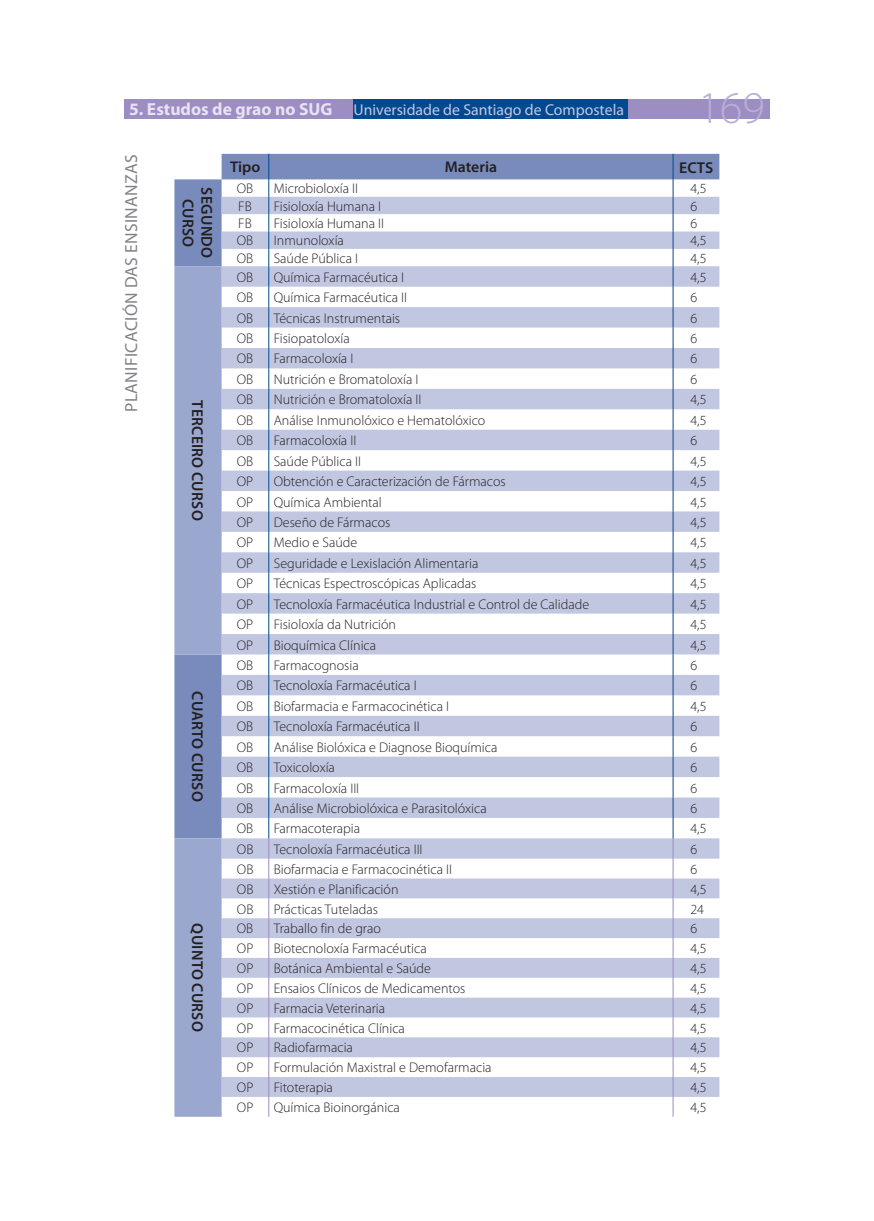
<style>
.page{position:relative;width:874px;height:1221px;background:#fff}
.page>*{position:absolute;margin:0;border:0;box-sizing:border-box;transform-origin:0 0}
.t1{font:300 45.5px "Myriad Pro";color:#b9afd5}
.t2{font:17.5px "Myriad Pro";color:#808285}
.t3{font:15.75px "Myriad Pro";color:#c1c7e1}
.t4{font:600 15.75px/18.9px "Myriad Pro";color:#231f20;text-align:center}
.t5{font:600 15.58px "Myriad Pro";color:#231f20}
.t6{font:300 14px "Myriad Pro";color:#231f20}
.s1{font-weight:700;font-size:17.5px;color:#e7e3f1}
</style>
<div class="page">
<div style="left:124px;top:99px;width:645px;height:20px;background:#9c8dc3"></div>
<div style="left:353px;top:99px;width:274px;height:20px;background:#014990"></div>
<svg style="left:174px;top:154px;width:545px;height:112px;fill:#788bbc"></svg>
<svg style="left:221px;top:197px;width:498px;height:899px"></svg>
<svg style="left:174px;top:266px;width:47px;height:850px;background:#93a1ca"></svg>
<svg style="left:268px;top:154px;width:1px;height:962px"></svg>
<svg style="left:672px;top:154px;width:1px;height:962px"></svg>
<p class="t3" style="left:129px;top:100px;width:496px"><span class="s1">5. Estudos de grao no SUG</span> Universidade de Santiago de Compostela</p>
<p class="t1" style="left:697px;top:81px;width:68px">169</p>
<p class="t2" style="left:120px;top:412px;width:257px;rotate:-90deg">planificación das ensinanzas</p>
<p class="t5" style="left:230px;top:157px;width:32px">Tipo</p>
<p class="t5" style="left:444px;top:157px;width:54px">Materia</p>
<p class="t4" style="left:679px;top:157px;width:36px">ECTS</p>
<p class="t4" style="left:217px;top:187px;width:71px;rotate:90deg">segundo curso</p>
<p class="t6" style="left:237px;top:180px;width:18px">OB</p>
<p class="t6" style="left:273px;top:180px;width:86px">Microbioloxía II</p>
<p class="t6" style="left:690px;top:180px;width:18px">4,5</p>
<p class="t6" style="left:238px;top:198px;width:15px">FB</p>
<p class="t6" style="left:273px;top:198px;width:109px">Fisioloxía Humana I</p>
<p class="t6" style="left:690px;top:198px;width:8px">6</p>
<p class="t6" style="left:238px;top:215px;width:15px">FB</p>
<p class="t6" style="left:273px;top:215px;width:112px">Fisioloxía Humana II</p>
<p class="t6" style="left:690px;top:215px;width:8px">6</p>
<p class="t6" style="left:237px;top:232px;width:18px">OB</p>
<p class="t6" style="left:273px;top:232px;width:72px">Inmunoloxía</p>
<p class="t6" style="left:690px;top:232px;width:18px">4,5</p>
<p class="t6" style="left:237px;top:250px;width:18px">OB</p>
<p class="t6" style="left:273px;top:250px;width:86px">Saúde Pública I</p>
<p class="t6" style="left:690px;top:250px;width:18px">4,5</p>
<p class="t6" style="left:237px;top:268px;width:18px">OB</p>
<p class="t6" style="left:273px;top:268px;width:132px">Química Farmacéutica I</p>
<p class="t6" style="left:690px;top:268px;width:18px">4,5</p>
<p class="t6" style="left:237px;top:289px;width:18px">OB</p>
<p class="t6" style="left:273px;top:289px;width:135px">Química Farmacéutica II</p>
<p class="t6" style="left:690px;top:289px;width:8px">6</p>
<p class="t6" style="left:237px;top:309px;width:18px">OB</p>
<p class="t6" style="left:273px;top:309px;width:128px">Técnicas Instrumentais</p>
<p class="t6" style="left:690px;top:309px;width:8px">6</p>
<p class="t6" style="left:237px;top:330px;width:18px">OB</p>
<p class="t6" style="left:273px;top:330px;width:77px">Fisiopatoloxía</p>
<p class="t6" style="left:690px;top:330px;width:8px">6</p>
<p class="t6" style="left:237px;top:350px;width:18px">OB</p>
<p class="t6" style="left:273px;top:350px;width:81px">Farmacoloxía I</p>
<p class="t6" style="left:690px;top:350px;width:8px">6</p>
<p class="t6" style="left:237px;top:371px;width:18px">OB</p>
<p class="t6" style="left:273px;top:371px;width:146px">N utrición e Bromatoloxía I</p>
<p class="t6" style="left:690px;top:371px;width:8px">6</p>
<p class="t6" style="left:237px;top:391px;width:18px">OB</p>
<p class="t6" style="left:273px;top:391px;width:149px">N utrición e Bromatoloxía II</p>
<p class="t6" style="left:690px;top:391px;width:18px">4,5</p>
<p class="t6" style="left:237px;top:411px;width:18px">OB</p>
<p class="t6" style="left:273px;top:411px;width:213px">Análise Inmunolóxico e Hematolóxico</p>
<p class="t6" style="left:690px;top:411px;width:18px">4,5</p>
<p class="t6" style="left:237px;top:432px;width:18px">OB</p>
<p class="t6" style="left:273px;top:432px;width:84px">Farmacoloxía II</p>
<p class="t6" style="left:690px;top:432px;width:8px">6</p>
<p class="t6" style="left:237px;top:452px;width:18px">OB</p>
<p class="t6" style="left:273px;top:452px;width:89px">Saúde Pública II</p>
<p class="t6" style="left:690px;top:452px;width:18px">4,5</p>
<p class="t6" style="left:237px;top:473px;width:18px">OP</p>
<p class="t6" style="left:273px;top:473px;width:233px">Obtención e Caracterización de Fármacos</p>
<p class="t6" style="left:690px;top:473px;width:18px">4,5</p>
<p class="t6" style="left:237px;top:493px;width:18px">OP</p>
<p class="t6" style="left:273px;top:493px;width:110px">Química Ambiental</p>
<p class="t6" style="left:690px;top:493px;width:18px">4,5</p>
<p class="t6" style="left:237px;top:514px;width:18px">OP</p>
<p class="t6" style="left:273px;top:514px;width:118px">Deseño de Fármacos</p>
<p class="t6" style="left:690px;top:514px;width:18px">4,5</p>
<p class="t6" style="left:237px;top:534px;width:18px">OP</p>
<p class="t6" style="left:273px;top:534px;width:85px">Medio e Saúde</p>
<p class="t6" style="left:690px;top:534px;width:18px">4,5</p>
<p class="t6" style="left:237px;top:554px;width:18px">OP</p>
<p class="t6" style="left:273px;top:554px;width:206px">Seguridade e Lexislación Alimentaria</p>
<p class="t6" style="left:690px;top:554px;width:18px">4,5</p>
<p class="t6" style="left:237px;top:575px;width:18px">OP</p>
<p class="t6" style="left:273px;top:575px;width:204px">Técnicas Espectroscópicas Aplicadas</p>
<p class="t6" style="left:690px;top:575px;width:18px">4,5</p>
<p class="t6" style="left:237px;top:595px;width:18px">OP</p>
<p class="t6" style="left:273px;top:595px;width:317px">Tecnoloxía Farmacéutica Industrial e Control de Calidade</p>
<p class="t6" style="left:690px;top:595px;width:18px">4,5</p>
<p class="t6" style="left:237px;top:616px;width:18px">OP</p>
<p class="t6" style="left:273px;top:616px;width:124px">Fisioloxía da N utrición</p>
<p class="t6" style="left:690px;top:616px;width:18px">4,5</p>
<p class="t6" style="left:237px;top:636px;width:18px">OP</p>
<p class="t6" style="left:273px;top:636px;width:104px">Bioquímica Clínica</p>
<p class="t6" style="left:690px;top:636px;width:18px">4,5</p>
<p class="t4" style="left:207px;top:400px;width:121px;rotate:90deg">terceiro curso</p>
<p class="t4" style="left:207px;top:691px;width:111px;rotate:90deg">cuarto curso</p>
<p class="t4" style="left:207px;top:923px;width:109px;rotate:90deg">quinto curso</p>
<p class="t6" style="left:237px;top:656px;width:18px">OB</p>
<p class="t6" style="left:273px;top:656px;width:86px">Farmacognosia</p>
<p class="t6" style="left:690px;top:656px;width:8px">6</p>
<p class="t6" style="left:237px;top:677px;width:18px">OB</p>
<p class="t6" style="left:273px;top:677px;width:144px">Tecnoloxía Farmacéutica I</p>
<p class="t6" style="left:690px;top:677px;width:8px">6</p>
<p class="t6" style="left:237px;top:697px;width:18px">OB</p>
<p class="t6" style="left:273px;top:697px;width:177px">Biofarmacia e Farmacocinética I</p>
<p class="t6" style="left:690px;top:697px;width:18px">4,5</p>
<p class="t6" style="left:237px;top:718px;width:18px">OB</p>
<p class="t6" style="left:273px;top:718px;width:147px">Tecnoloxía Farmacéutica II</p>
<p class="t6" style="left:690px;top:718px;width:8px">6</p>
<p class="t6" style="left:237px;top:738px;width:18px">OB</p>
<p class="t6" style="left:273px;top:738px;width:225px">Análise Biolóxica e Diagnose Bioquímica</p>
<p class="t6" style="left:690px;top:738px;width:8px">6</p>
<p class="t6" style="left:237px;top:759px;width:18px">OB</p>
<p class="t6" style="left:273px;top:759px;width:63px">Toxicoloxía</p>
<p class="t6" style="left:690px;top:759px;width:8px">6</p>
<p class="t6" style="left:237px;top:779px;width:18px">OB</p>
<p class="t6" style="left:273px;top:779px;width:87px">Farmacoloxía III</p>
<p class="t6" style="left:690px;top:779px;width:8px">6</p>
<p class="t6" style="left:237px;top:799px;width:18px">OB</p>
<p class="t6" style="left:273px;top:799px;width:214px">Análise Microbiolóxica e Parasitolóxica</p>
<p class="t6" style="left:690px;top:799px;width:8px">6</p>
<p class="t6" style="left:237px;top:820px;width:18px">OB</p>
<p class="t6" style="left:273px;top:820px;width:88px">Farmacoterapia</p>
<p class="t6" style="left:690px;top:820px;width:18px">4,5</p>
<p class="t6" style="left:237px;top:840px;width:18px">OB</p>
<p class="t6" style="left:273px;top:840px;width:150px">Tecnoloxía Farmacéutica III</p>
<p class="t6" style="left:690px;top:840px;width:8px">6</p>
<p class="t6" style="left:237px;top:860px;width:18px">OB</p>
<p class="t6" style="left:273px;top:860px;width:180px">Biofarmacia e Farmacocinética II</p>
<p class="t6" style="left:690px;top:860px;width:8px">6</p>
<p class="t6" style="left:237px;top:880px;width:18px">OB</p>
<p class="t6" style="left:273px;top:880px;width:126px">Xestión e Planificación</p>
<p class="t6" style="left:690px;top:880px;width:18px">4,5</p>
<p class="t6" style="left:237px;top:900px;width:18px">OB</p>
<p class="t6" style="left:273px;top:900px;width:106px">Prácticas Tuteladas</p>
<p class="t6" style="left:690px;top:900px;width:15px">24</p>
<p class="t6" style="left:237px;top:920px;width:18px">OB</p>
<p class="t6" style="left:273px;top:920px;width:109px">Traballo fin de grao</p>
<p class="t6" style="left:690px;top:920px;width:8px">6</p>
<p class="t6" style="left:237px;top:940px;width:18px">OP</p>
<p class="t6" style="left:273px;top:940px;width:154px">Biotecnoloxía Farmacéutica</p>
<p class="t6" style="left:690px;top:940px;width:18px">4,5</p>
<p class="t6" style="left:237px;top:959px;width:18px">OP</p>
<p class="t6" style="left:273px;top:959px;width:159px">Botánica Ambiental e Saúde</p>
<p class="t6" style="left:690px;top:959px;width:18px">4,5</p>
<p class="t6" style="left:237px;top:979px;width:18px">OP</p>
<p class="t6" style="left:273px;top:979px;width:193px">Ensaios Clínicos de Medicamentos</p>
<p class="t6" style="left:690px;top:979px;width:18px">4,5</p>
<p class="t6" style="left:237px;top:999px;width:18px">OP</p>
<p class="t6" style="left:273px;top:999px;width:113px">Farmacia Veterinaria</p>
<p class="t6" style="left:690px;top:999px;width:18px">4,5</p>
<p class="t6" style="left:237px;top:1019px;width:18px">OP</p>
<p class="t6" style="left:273px;top:1019px;width:133px">Farmacocinética Clínica</p>
<p class="t6" style="left:690px;top:1019px;width:18px">4,5</p>
<p class="t6" style="left:237px;top:1039px;width:18px">OP</p>
<p class="t6" style="left:273px;top:1039px;width:81px">Radiofarmacia</p>
<p class="t6" style="left:690px;top:1039px;width:18px">4,5</p>
<p class="t6" style="left:237px;top:1059px;width:18px">OP</p>
<p class="t6" style="left:273px;top:1059px;width:219px">Formulación Maxistral e Demofarmacia</p>
<p class="t6" style="left:690px;top:1059px;width:18px">4,5</p>
<p class="t6" style="left:237px;top:1078px;width:18px">OP</p>
<p class="t6" style="left:273px;top:1078px;width:61px">Fitoterapia</p>
<p class="t6" style="left:690px;top:1078px;width:18px">4,5</p>
<p class="t6" style="left:237px;top:1098px;width:18px">OP</p>
<p class="t6" style="left:273px;top:1098px;width:128px">Química Bioinorgánica</p>
<p class="t6" style="left:690px;top:1098px;width:18px">4,5</p>
</div>
